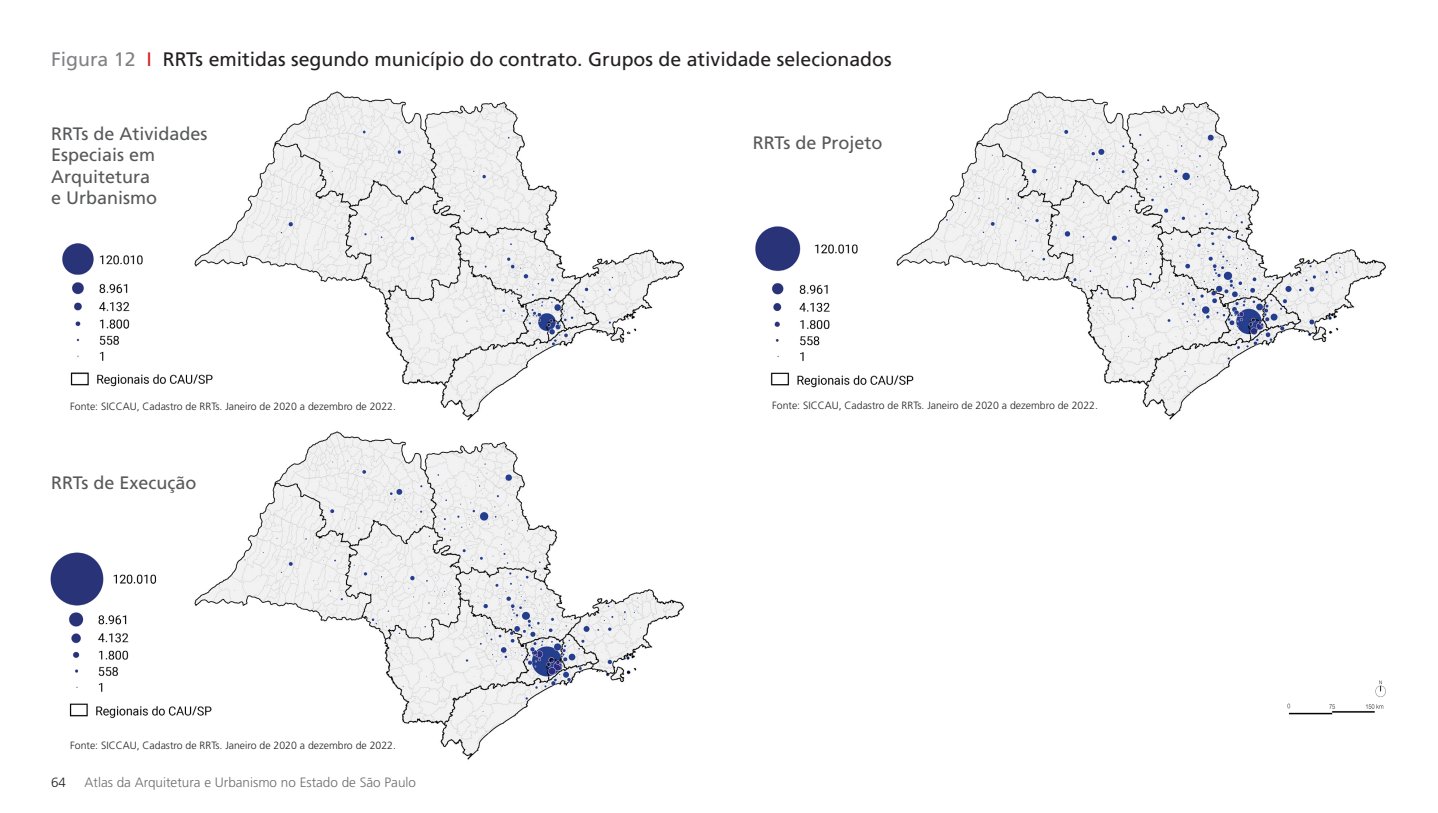
<style>
.page{position:relative;width:1438px;height:813px;background:#fff}
.page>*{position:absolute;margin:0;border:0;box-sizing:border-box;transform-origin:0 0}
.t1{font:19.5px "Frutiger";color:#231f20}
.t2{font:18px "Frutiger";color:#57585a}
.t3{font:300 13.5px "Frutiger";color:#6c6d70}
.t4{font:300 13.35px "Frutiger";color:#231f20}
.t5{font:300 10.5px "Frutiger";color:#231f20}
.s1{color:#808285}
.s2{color:#d1232a}
</style>
<div class="page">
<img style="left:62px;top:243px;width:104px;height:144px">
<img style="left:169px;top:91px;width:515px;height:330px">
<img style="left:50px;top:552px;width:119px;height:167px">
<img style="left:169px;top:431px;width:515px;height:329px">
<img style="left:755px;top:226px;width:112px;height:162px">
<img style="left:870px;top:91px;width:516px;height:329px">
<img style="left:1287px;top:680px;width:99px;height:35px">
<p class="t1" style="left:51px;top:48px;width:842px"><span class="s1">Figura 12</span> <span class="s2">I</span> RRTs emitidas segundo município do contrato. Grupos de atividade selecionados</p>
<p class="t2" style="left:51px;top:123px;width:158px">RRTs de Atividades</p>
<p class="t2" style="left:51px;top:144px;width:106px">Especiais em</p>
<p class="t2" style="left:51px;top:166px;width:101px">Arquitetura</p>
<p class="t2" style="left:51px;top:187px;width:108px">e Urbanismo</p>
<p class="t5" style="left:70px;top:400px;width:327px">Fonte: SICCAU, Cadastro de RRTs. Janeiro de 2020 a dezembro de 2022.</p>
<p class="t2" style="left:51px;top:471px;width:147px">RRTs de Execução</p>
<p class="t5" style="left:70px;top:739px;width:327px">Fonte: SICCAU, Cadastro de RRTs. Janeiro de 2020 a dezembro de 2022.</p>
<p class="t4" style="left:51px;top:774px;width:16px">64</p>
<p class="t3" style="left:84px;top:774px;width:333px">Atlas da Arquitetura e Urbanismo no Estado de São Paulo</p>
<p class="t2" style="left:753px;top:132px;width:131px">RRTs de Projeto</p>
<p class="t5" style="left:772px;top:399px;width:327px">Fonte: SICCAU, Cadastro de RRTs. Janeiro de 2020 a dezembro de 2022.</p>
</div>
